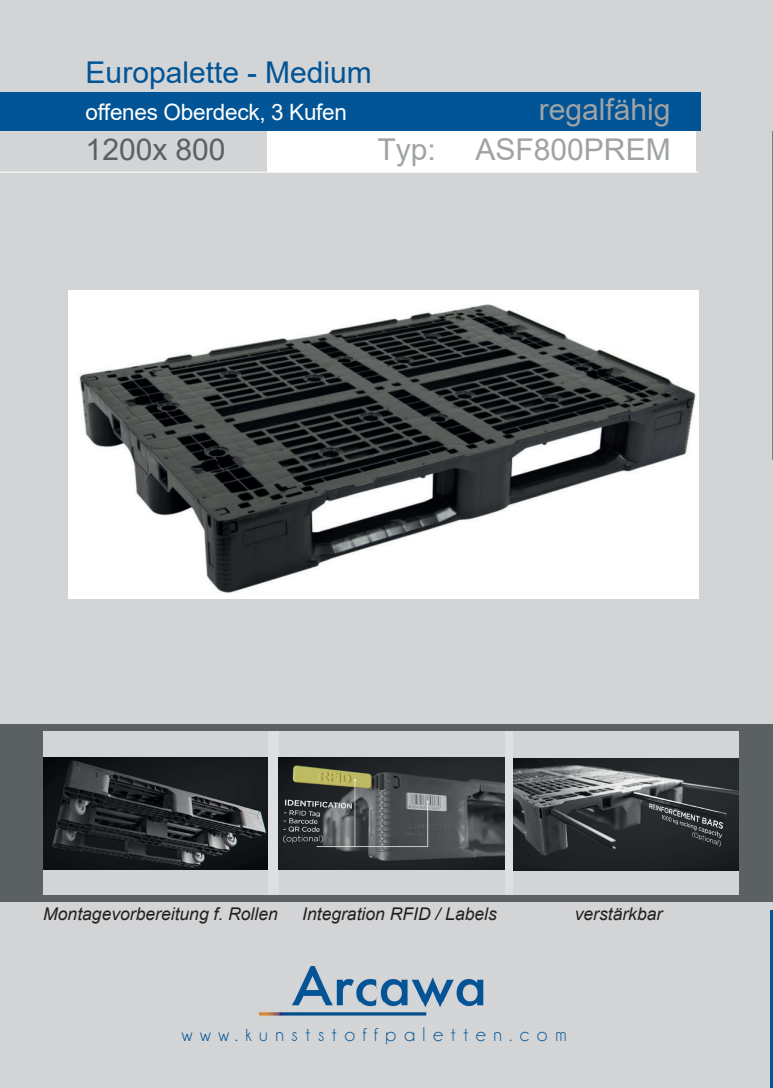
<style>
.page{position:relative;width:773px;height:1088px;background:#fff}
.page>*{position:absolute;margin:0;border:0;box-sizing:border-box;transform-origin:0 0}
.t1{font:30px "Arial";color:#9fa3a6}
.t2{font:30px "Arial";color:#015495}
.t3{font:30px "Arial";color:#5b6063}
.t4{font:22.5px "Arial";letter-spacing:-.01em;color:#fff}
.t5{font:20px "Champagne&Limousines";letter-spacing:.38em;color:#015596}
.t6{font:20px "Myriad Pro";letter-spacing:.38em;color:#015596}
.t7{font:italic 17.5px "Arial";color:#231f20}
</style>
<div class="page">
<div style="left:0;top:0;width:772px;height:930px;background:#d3d4d6"></div>
<div style="left:0;top:92px;width:700px;height:39px;background:#015495"></div>
<div style="left:268px;top:131px;width:427px;height:40px;background:#fff"></div>
<hr style="left:0;top:172px;width:698px;height:1px;background:#fff">
<div style="left:0;top:725px;width:772px;height:177px;background:#5b6063"></div>
<div style="left:43px;top:732px;width:225px;height:163px;background:#d3d4d6"></div>
<img style="left:43px;top:757px;width:225px;height:112px">
<div style="left:268px;top:732px;width:453px;height:163px;background:#dedfe0"></div>
<div style="left:0;top:911px;width:772px;height:177px;background:#d3d4d6"></div>
<img style="left:68px;top:290px;width:630px;height:308px">
<img style="left:259px;top:966px;width:225px;height:50px">
<div style="left:279px;top:732px;width:225px;height:163px;background:#d3d4d6"></div>
<img style="left:279px;top:757px;width:225px;height:112px">
<div style="left:513px;top:732px;width:225px;height:163px;background:#d3d4d6"></div>
<img style="left:513px;top:758px;width:225px;height:112px">
<hr style="left:772px;top:138px;width:1px;height:347px;background:#7b7f83">
<hr style="left:772px;top:131px;width:1px;height:329px;background:#7b7f83">
<hr style="left:770px;top:911px;width:2px;height:177px;background:#015495">
<h1 class="t2" style="left:86px;top:51px;width:287px">Europalette - Medium</h1>
<p class="t4" style="left:86px;top:97px;width:263px">offenes Oberdeck, 3 Kufen</p>
<h1 class="t1" style="left:538px;top:89px;width:133px">regalfähig</h1>
<h1 class="t3" style="left:86px;top:129px;width:141px">1200x 800</h1>
<h1 class="t1" style="left:377px;top:129px;width:60px">Typ:</h1>
<h1 class="t1" style="left:475px;top:129px;width:197px">ASF800PREM</h1>
<p class="t7" style="left:43px;top:903px;width:236px">Montagevorbereitung f. Rollen</p>
<p class="t7" style="left:302px;top:903px;width:196px">Integration RFID / Labels</p>
<p class="t7" style="left:574px;top:903px;width:89px">verstärkbar</p>
<p class="t5" style="left:182px;top:1023px;width:386px">www.kunststoffpaletten.com</p>
<p class="t6" style="left:258px;top:1023px;width:248px">www.arcawa.com</p>
</div>
